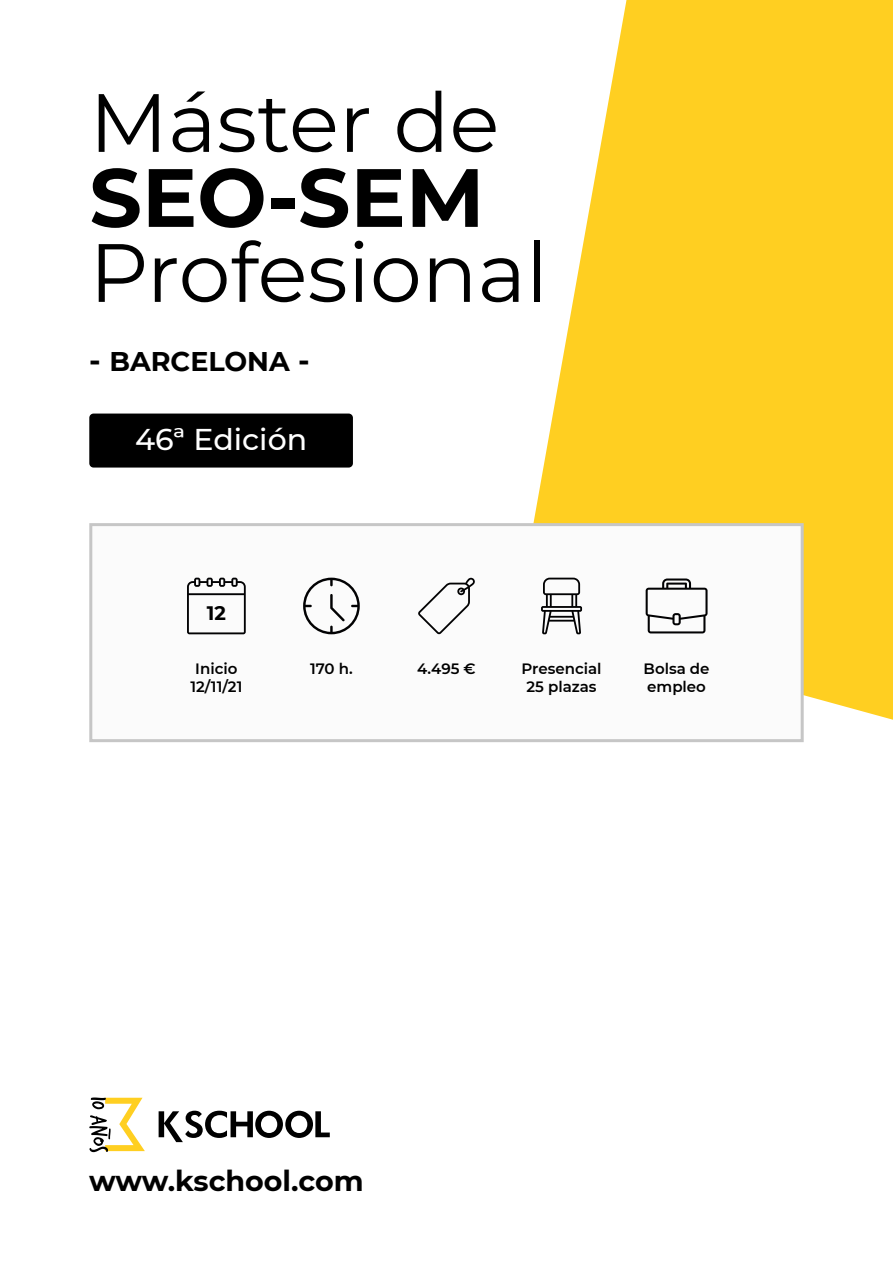
<style>
.page{position:relative;width:893px;height:1263px;background:#fff}
.page>*{position:absolute;margin:0;border:0;box-sizing:border-box;transform-origin:0 0}
.t1{font:82.5px "Montserrat";color:#000}
.t2{font:700 82.5px "Montserrat";color:#000}
.t3{font:500 30px "Montserrat";color:#fff}
.t4{font:700 28.5px "Montserrat";color:#000}
.t5{font:700 27px "Montserrat";color:#000}
.t6{font:700 19.5px "Montserrat";color:#000}
.t7{font:600 15px/18px "Montserrat";color:#000;text-align:center}
.s1{font-size:30px}
</style>
<div class="page">
<svg style="left:533px;top:0;width:360px;height:720px;background:#ffd53d"></svg>
<div style="left:89px;top:414px;width:264px;height:54px;background:#000;border-radius:4px"></div>
<div style="left:89px;top:523px;width:715px;height:219px;background:#fbfbfb;border:3px solid #c6c6c6"></div>
<svg style="left:303px;top:578px;width:57px;height:56px"></svg>
<svg style="left:541px;top:578px;width:41px;height:56px"></svg>
<svg style="left:646px;top:578px;width:62px;height:55px"></svg>
<svg style="left:187px;top:578px;width:59px;height:56px"></svg>
<svg style="left:418px;top:578px;width:57px;height:56px"></svg>
<svg style="left:159px;top:1111px;width:171px;height:31px"></svg>
<svg style="left:89px;top:1097px;width:56px;height:55px"></svg>
<h1 class="t1" style="left:89px;top:66px;width:412px">Máster de</h1>
<h1 class="t2" style="left:89px;top:138px;width:397px">SEO-SEM</h1>
<h1 class="t1" style="left:89px;top:216px;width:461px">Profesional</h1>
<h3 class="t5" style="left:89px;top:342px;width:222px"><span class="s1">-</span> BARCELONA <span class="s1">-</span></h3>
<h2 class="t3" style="left:135px;top:419px;width:174px">46ª Edición</h2>
<h3 class="t6" style="left:207px;top:599px;width:21px">12</h3>
<p class="t7" style="left:190px;top:659px;width:54px">Inicio<br>12/11/21</p>
<p class="t7" style="left:310px;top:659px;width:44px">170 h.</p>
<p class="t7" style="left:417px;top:659px;width:60px">4.495 €</p>
<p class="t7" style="left:521px;top:659px;width:82px">Presencial<br>25 plazas</p>
<p class="t7" style="left:644px;top:659px;width:68px;text-align:left">Bolsa de empleo</p>
<h3 class="t4" style="left:89px;top:1160px;width:276px">www.kschool.com</h3>
</div>
